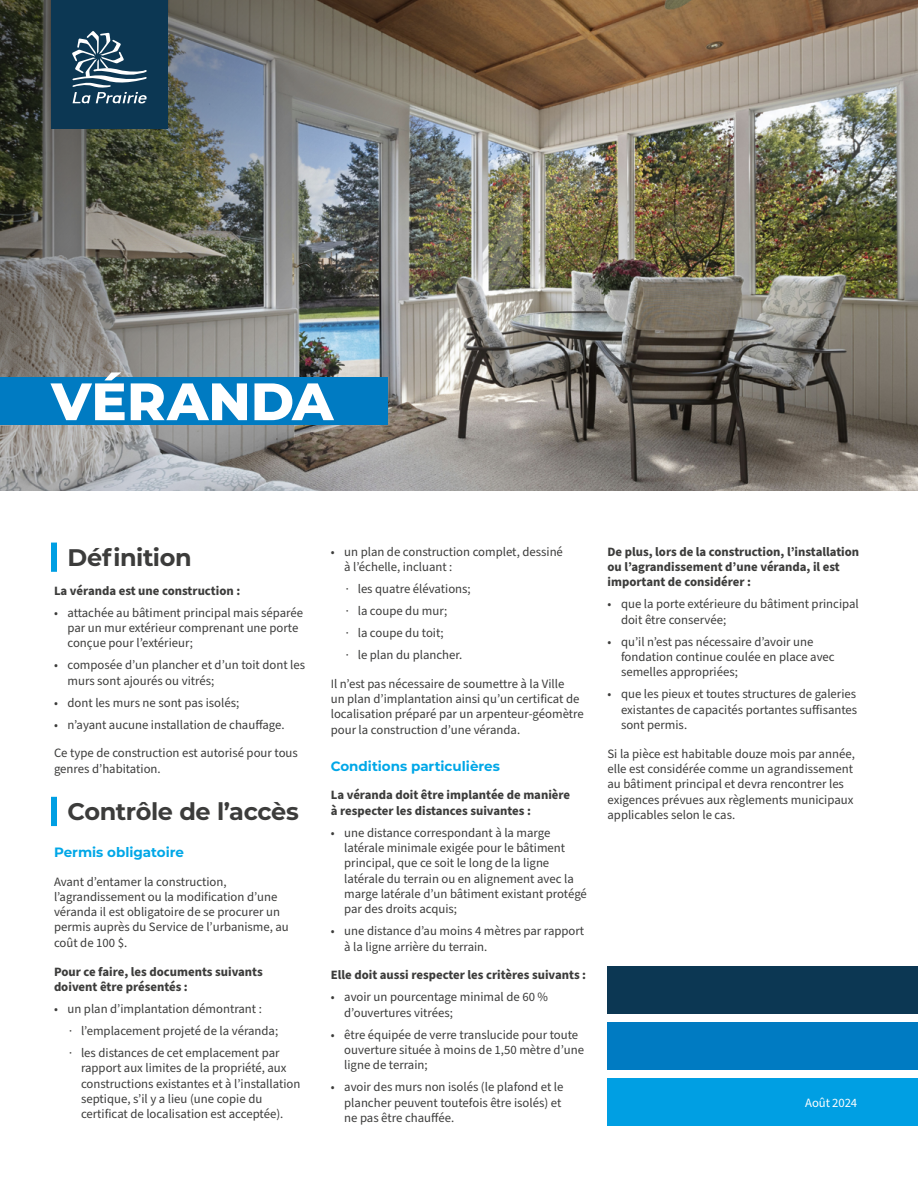
<style>
.page{position:relative;width:918px;height:1188px;background:#fff}
.page>*{position:absolute;margin:0;border:0;box-sizing:border-box;transform-origin:0 0}
.t1{font:800 52.5px "Montserrat";color:#fff}
.t2{font:700 24px "Montserrat";letter-spacing:-.02em;color:#3c3c3b}
.t3{font:700 13.5px "Montserrat";color:#00a7e7}
.t4{font:12.75px/15.3px "Source Sans Pro";color:#3c3c3b}
.t5{font:700 12.75px/15.3px "Source Sans Pro";color:#3c3c3b}
.t6{font:12.75px "Source Sans Pro";letter-spacing:-.01em;color:#fff}
</style>
<div class="page">
<img style="left:0;top:0;width:918px;height:490px">
<img style="left:0;top:0;width:746px;height:425px">
<div style="left:51px;top:543px;width:6px;height:29px;background:#009fe3"></div>
<div style="left:51px;top:797px;width:6px;height:29px;background:#009fe3"></div>
<div style="left:0;top:378px;width:388px;height:47px;background:#007bc2"></div>
<div style="left:51px;top:0;width:117px;height:129px;background:#0c3753"></div>
<svg style="left:72px;top:31px;width:75px;height:72px"></svg>
<div style="left:608px;top:1023px;width:310px;height:47px;background:#007bc2"></div>
<div style="left:608px;top:1079px;width:310px;height:47px;background:#009fe3"></div>
<div style="left:608px;top:967px;width:310px;height:47px;background:#0c3753"></div>
<h1 class="t1" style="left:51px;top:363px;width:284px">VÉRANDA</h1>
<h2 class="t2" style="left:68px;top:540px;width:126px">Définition</h2>
<p class="t5" style="left:54px;top:583px;width:188px">La véranda est une construction :</p>
<p class="t4" style="left:68px;top:605px;width:237px;text-indent:-14px">• attachée au bâtiment principal mais séparée par un mur extérieur comprenant une porte conçue pour l’extérieur;</p>
<p class="t4" style="left:68px;top:658px;width:239px;text-indent:-14px">• composée d’un plancher et d’un toit dont les murs sont ajourés ou vitrés;</p>
<p class="t4" style="left:54px;top:695px;width:187px">• dont les murs ne sont pas isolés;</p>
<p class="t4" style="left:54px;top:717px;width:232px">• n’ayant aucune installation de chauffage.</p>
<p class="t4" style="left:54px;top:746px;width:245px">Ce type de construction est autorisé pour tous genres d’habitation.</p>
<h2 class="t2" style="left:68px;top:794px;width:233px">Contrôle de l’accès</h2>
<p class="t3" style="left:54px;top:842px;width:132px">Permis obligatoire</p>
<p class="t4" style="left:54px;top:874px;width:236px">Avant d’entamer la construction, l’agrandissement ou la modification d’une véranda il est obligatoire de se procurer un permis auprès du Service de l’urbanisme, au coût de 100 $.</p>
<p class="t5" style="left:54px;top:964px;width:210px">Pour ce faire, les documents suivants doivent être présentés :</p>
<p class="t4" style="left:68px;top:998px;width:214px;line-height:22px;text-indent:-14px">• un plan d’implantation démontrant :<br>∙ l’emplacement projeté de la véranda; ∙ les distances de cet emplacement par</p>
<p class="t4" style="left:81px;top:1061px;width:221px">rapport aux limites de la propriété, aux constructions existantes et à l’installation septique, s’il y a lieu (une copie du certificat de localisation est acceptée).</p>
<p class="t4" style="left:344px;top:544px;width:220px;text-indent:-14px">• un plan de construction complet, dessiné à l’échelle, incluant :</p>
<p class="t4" style="left:344px;top:578px;width:128px;line-height:22px">∙ les quatre élévations; ∙ la coupe du mur;<br>∙ la coupe du toit;<br>∙ le plan du plancher.</p>
<p class="t4" style="left:331px;top:676px;width:255px">Il n’est pas nécessaire de soumettre à la Ville<br>un plan d’implantation ainsi qu’un certificat de localisation préparé par un arpenteur-géomètre pour la construction d’une véranda.</p>
<p class="t3" style="left:331px;top:756px;width:171px">Conditions particulières</p>
<p class="t5" style="left:331px;top:788px;width:241px">La véranda doit être implantée de manière à respecter les distances suivantes :</p>
<p class="t4" style="left:344px;top:825px;width:244px;text-indent:-14px">• une distance correspondant à la marge latérale minimale exigée pour le bâtiment principal, que ce soit le long de la ligne latérale du terrain ou en alignement avec la marge latérale d’un bâtiment existant protégé par des droits acquis;</p>
<p class="t4" style="left:344px;top:924px;width:242px;text-indent:-14px">• une distance d’au moins 4 mètres par rapport à la ligne arrière du terrain.</p>
<p class="t5" style="left:331px;top:968px;width:257px">Elle doit aussi respecter les critères suivants :</p>
<p class="t4" style="left:344px;top:990px;width:205px;text-indent:-14px">• avoir un pourcentage minimal de 60 % d’ouvertures vitrées;</p>
<p class="t4" style="left:344px;top:1027px;width:241px;text-indent:-14px">• être équipée de verre translucide pour toute ouverture située à moins de 1,50 mètre d’une ligne de terrain;</p>
<p class="t4" style="left:344px;top:1080px;width:221px;text-indent:-14px">• avoir des murs non isolés (le plafond et le plancher peuvent toutefois être isolés) et ne pas être chauffée.</p>
<p class="t5" style="left:608px;top:544px;width:253px">De plus, lors de la construction, l’installation ou l’agrandissement d’une véranda, il est important de considérer :</p>
<p class="t4" style="left:621px;top:597px;width:239px;text-indent:-14px">• que la porte extérieure du bâtiment principal doit être conservée;</p>
<p class="t4" style="left:621px;top:634px;width:215px;text-indent:-14px">• qu’il n’est pas nécessaire d’avoir une fondation continue coulée en place avec semelles appropriées;</p>
<p class="t4" style="left:621px;top:687px;width:238px;text-align:justify;text-indent:-14px">• que les pieux et toutes structures de galeries existantes de capacités portantes suffisantes sont permis.</p>
<p class="t4" style="left:608px;top:746px;width:249px">Si la pièce est habitable douze mois par année, elle est considérée comme un agrandissement au bâtiment principal et devra rencontrer les exigences prévues aux règlements municipaux applicables selon le cas.</p>
<p class="t6" style="left:805px;top:1094px;width:53px">Août 2024</p>
</div>
